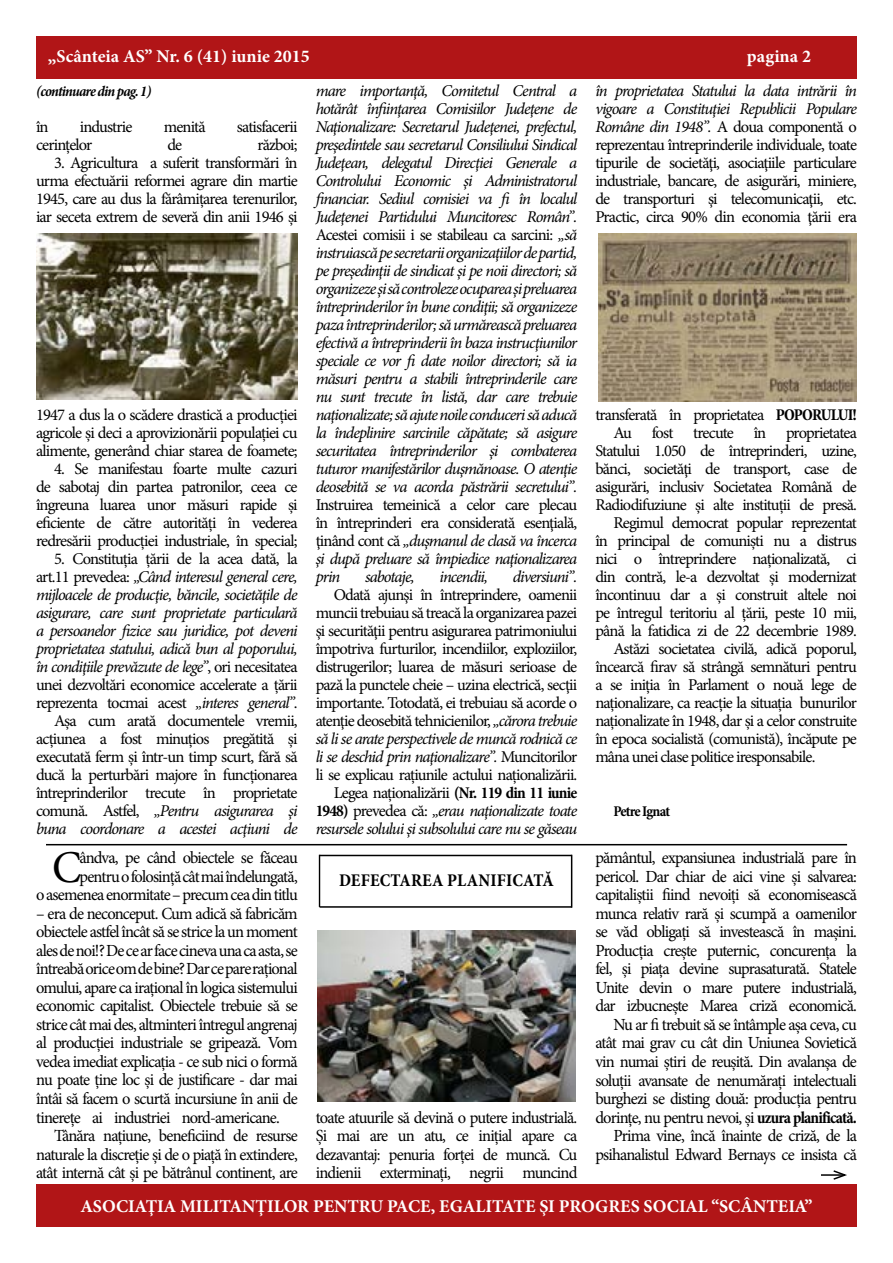
<style>
.page{position:relative;width:893px;height:1263px;background:#fff}
.page>*{position:absolute;margin:0;border:0;box-sizing:border-box;transform-origin:0 0}
.t1{font:45.45px "Minion Pro";color:#000}
.t2{font:700 18px "Minion Pro";color:#fff}
.t3{font:700 condensed 18px "Minion Pro";letter-spacing:.01em;color:#000}
.t4{font:16.95px/18.6px "Minion Pro";letter-spacing:-.05em;color:#000;text-align:justify}
.t5{font:16.5px/18px "Minion Pro";letter-spacing:-.05em;color:#000;text-align:justify}
.t6{font:italic 16.5px/18px "Minion Pro";letter-spacing:-.06em;color:#000;text-align:justify}
.t7{font:700 condensed 16.5px "Minion Pro";color:#000}
.t8{font:italic 700 condensed 15px "Minion Pro";letter-spacing:-.055em;color:#000}
.t9{font:700 condensed 15px "Minion Pro";color:#000}
.s1{font-style:normal}
.s2{font-style:italic}
.s3{font-weight:700;font-stretch:condensed}
</style>
<div class="page">
<div style="left:36px;top:1185px;width:821px;height:42px;background:#b11517"></div>
<div style="left:36px;top:36px;width:820px;height:42px;background:#b11517"></div>
<img style="left:36px;top:233px;width:261px;height:167px">
<img style="left:598px;top:233px;width:259px;height:168px">
<hr style="left:46px;top:844px;width:801px;height:1px;background:#000">
<hr style="left:320px;top:855px;width:252px;height:1px;background:#000">
<hr style="left:319px;top:855px;width:1px;height:52px;background:#000">
<hr style="left:320px;top:906px;width:252px;height:2px;background:#000">
<hr style="left:571px;top:855px;width:1px;height:53px;background:#000">
<img style="left:318px;top:930px;width:257px;height:171px">
<hr style="left:821px;top:1174px;width:24px;height:2px;background:#000">
<svg style="left:832px;top:1170px;width:15px;height:10px"></svg>
<p class="t2" style="left:48px;top:43px;width:264px">„Scânteia AS” Nr. 6 (41) iunie 2015</p>
<p class="t2" style="left:747px;top:43px;width:66px">pagina 2</p>
<p class="t8" style="left:36px;top:80px;width:117px">(continuare din pag. 1)</p>
<p class="t5" style="left:36px;top:118px;width:14px">în</p>
<p class="t5" style="left:80px;top:118px;width:54px">industrie</p>
<p class="t5" style="left:164px;top:118px;width:43px">menită</p>
<p class="t5" style="left:237px;top:118px;width:62px">satisfacerii</p>
<p class="t5" style="left:36px;top:136px;width:58px">cerințelor</p>
<p class="t5" style="left:167px;top:136px;width:16px">de</p>
<p class="t5" style="left:257px;top:136px;width:42px">război;</p>
<p class="t5" style="left:36px;top:154px;width:263px;text-indent:18px">3. Agricultura a suferit transformări în urma efectuării reformei agrare din martie 1945, care au dus la fărâmițarea terenurilor, iar seceta extrem de severă din anii 1946 și</p>
<p class="t6" style="left:316px;top:81px;width:263px">mare importanţă, Comitetul Central a hotărât înfiinţarea Comisiilor Judeţene de Naţionalizare: Secretarul Judeţenei, prefectul, preşedintele sau secretarul Consiliului Sindical Judeţean, delegatul Direcţiei Generale a Controlului Economic şi Administratorul financiar. Sediul comisiei va fi în localul Judeţenei Partidului Muncitoresc Român”.<br><span class="s1">Acestei comisii i se stabileau ca sarcini:</span> „să instruiască pe secretarii organizaţiilor de partid, pe preşedinţii de sindicat şi pe noii directori; să organizeze şi să controleze ocuparea şi preluarea întreprinderilor în bune condiţii; să organizeze paza întreprinderilor; să urmărească preluarea efectivă a întreprinderii în baza instrucţiunilor speciale ce vor fi date noilor directori; să ia măsuri pentru a stabili întreprinderile care nu sunt trecute în listă, dar care trebuie naţionalizate; să ajute noile conduceri să aducă la îndeplinire sarcinile căpătate; să asigure securitatea întreprinderilor şi combaterea tuturor manifestărilor duşmănoase. O atenţie deosebită se va acorda păstrării secretului”.</p>
<p class="t5" style="left:316px;top:496px;width:263px">Instruirea temeinică a celor care plecau în întreprinderi era considerată esenţială, ţinând cont că <span class="s2">„duşmanul de clasă va încerca şi după preluare să împiedice naţionalizarea prin</span></p>
<p class="t5" style="left:595px;top:82px;width:263px"><span class="s2">în proprietatea Statului la data intrării în vigoare a Constituţiei Republicii Populare Române din 1948”.</span> A doua componentă o reprezentau întreprinderile individuale, toate tipurile de societăţi, asociaţiile particulare industriale, bancare, de asigurări, miniere, de transporturi şi telecomunicaţii, etc.<br>Practic, circa 90% din economia ţării era</p>
<p class="t5" style="left:36px;top:406px;width:263px">1947 a dus la o scădere drastică a producției agricole și deci a aprovizionării populației cu alimente, generând chiar starea de foamete;</p>
<p class="t5" style="left:36px;top:460px;width:263px;text-indent:18px">4. Se manifestau foarte multe cazuri de sabotaj din partea patronilor, ceea ce îngreuna luarea unor măsuri rapide și eficiente de către autorități în vederea redresării producției industriale, în special;</p>
<p class="t5" style="left:36px;top:550px;width:263px;text-align:right">5. Constituția țării de la acea dată, la art.11 prevedea: <span class="s2">„Când interesul general cere, mijloacele de producţie, băncile, societăţile de asigurare, care sunt proprietate particulară a persoanelor fizice sau juridice, pot deveni proprietatea statului, adică bun al poporului, în condiţiile prevăzute de lege”</span>, ori necesitatea unei dezvoltări economice accelerate a țării reprezenta tocmai acest <span class="s2">„interes general”</span>.<br>Așa cum arată documentele vremii, acțiunea a fost minuțios pregătită și executată ferm și într-un timp scurt, fără să ducă la perturbări majore în funcționarea întreprinderilor trecute în proprietate comună. Astfel, <span class="s2">„Pentru asigurarea şi buna coordonare a acestei acţiuni de</span></p>
<p class="t5" style="left:595px;top:406px;width:191px">transferată în proprietatea <span class="s3">POPORULUI</span></p>
<p class="t7" style="left:853px;top:403px;width:6px">!</p>
<p class="t5" style="left:613px;top:424px;width:245px">Au fost trecute în proprietatea</p>
<p class="t5" style="left:595px;top:442px;width:263px">Statului 1.050 de întreprinderi, uzine,</p>
<p class="t5" style="left:595px;top:460px;width:263px">bănci, societăţi de transport, case de</p>
<p class="t5" style="left:595px;top:478px;width:263px">asigurări, inclusiv Societatea Română de</p>
<p class="t5" style="left:595px;top:496px;width:263px">Radiodifuziune și alte instituții de presă.</p>
<p class="t5" style="left:613px;top:514px;width:245px">Regimul democrat popular reprezentat</p>
<p class="t5" style="left:595px;top:532px;width:263px">în principal de comuniști nu a distrus</p>
<p class="t5" style="left:595px;top:550px;width:263px">nici o întreprindere naționalizată, ci</p>
<p class="t5" style="left:595px;top:568px;width:263px">din contră, le-a dezvoltat și modernizat</p>
<p class="t5" style="left:595px;top:586px;width:263px">încontinuu dar a și construit altele noi</p>
<p class="t5" style="left:595px;top:604px;width:263px">pe întregul teritoriu al țării, peste 10 mii,</p>
<p class="t5" style="left:595px;top:622px;width:263px">până la fatidica zi de 22 decembrie 1989.</p>
<p class="t5" style="left:613px;top:640px;width:245px">Astăzi societatea civilă, adică poporul,</p>
<p class="t5" style="left:595px;top:658px;width:263px">încearcă firav să strângă semnături pentru</p>
<p class="t5" style="left:595px;top:676px;width:263px">a se iniția în Parlament o nouă lege de</p>
<p class="t5" style="left:595px;top:694px;width:263px">naționalizare, ca reacție la situația bunurilor</p>
<p class="t5" style="left:595px;top:712px;width:263px">naționalizate în 1948, dar și a celor construite</p>
<p class="t5" style="left:595px;top:730px;width:263px">în epoca socialistă (comunistă), încăpute pe</p>
<p class="t5" style="left:595px;top:748px;width:222px">mâna unei clase politice iresponsabile.</p>
<p class="t6" style="left:365px;top:567px;width:51px">sabotaje,</p>
<p class="t6" style="left:440px;top:567px;width:50px">incendii,</p>
<p class="t6" style="left:513px;top:567px;width:66px">diversiuni”.</p>
<p class="t5" style="left:316px;top:586px;width:263px;text-align:right">Odată ajunşi în întreprindere, oamenii muncii trebuiau să treacă la organizarea pazei şi securităţii pentru asigurarea patrimoniului împotriva furturilor, incendiilor, exploziilor, distrugerilor; luarea de măsuri serioase de pază la punctele cheie – uzina electrică, secţii importante. Totodată, ei trebuiau să acorde o atenţie deosebită tehnicienilor, <span class="s2">„cărora trebuie să li se arate perspectivele de muncă rodnică ce li se deschid prin naţionalizare”.</span> Muncitorilor li se explicau rațiunile actului naționalizării.<br>Legea naționalizării <span class="s3">(Nr. 119 din 11 iunie 1948)</span> prevedea că: <span class="s2">„erau naţionalizate toate resursele solului şi subsolului care nu se găseau</span></p>
<p class="t9" style="left:613px;top:801px;width:58px">Petre Ignat</p>
<p class="t4" style="left:36px;top:848px;width:263px;text-align:right">ândva, pe când obiectele se făceau pentru o folosință cât mai îndelungată,<br>o asemenea enormitate – precum cea din titlu</p>
<p class="t4" style="left:36px;top:904px;width:263px">– era de neconceput. Cum adică să fabricăm obiectele astfel încât să se strice la un moment ales de noi!? De ce ar face cineva una ca asta, se întreabă orice om de bine? Dar ce pare rațional omului, apare ca irațional în logica sistemului economic capitalist. Obiectele trebuie să se strice cât mai des, altminteri întregul angrenaj al producției industriale se gripează. Vom vedea imediat explicația - ce sub nici o formă nu poate ține loc și de justificare - dar mai întâi să facem o scurtă incursiune în anii de tinerețe ai industriei nord-americane.</p>
<p class="t4" style="left:36px;top:1126px;width:263px;text-indent:18px">Tânăra națiune, beneficiind de resurse naturale la discreție și de o piață în extindere, atât internă cât și pe bătrânul continent, are</p>
<h1 class="t1" style="left:52px;top:836px;width:31px">C</h1>
<p class="t3" style="left:339px;top:868px;width:216px">Defectarea planificată</p>
<p class="t4" style="left:316px;top:1108px;width:263px">toate atuurile să devină o putere industrială.<br>Și mai are un atu, ce inițial apare ca dezavantaj: penuria forței de muncă. Cu indienii exterminați, negrii muncind</p>
<p class="t4" style="left:595px;top:848px;width:263px;text-align:right">pământul, expansiunea industrială pare în pericol. Dar chiar de aici vine și salvarea: capitaliștii fiind nevoiți să economisească munca relativ rară și scumpă a oamenilor se văd obligați să investească în mașini.<br>Producția crește puternic, concurența la fel, și piața devine suprasaturată. Statele Unite devin o mare putere industrială, dar izbucnește Marea criză economică.<br>Nu ar fi trebuit să se întâmple așa ceva, cu atât mai grav cu cât din Uniunea Sovietică vin numai știri de reușită. Din avalanșa de soluții avansate de nenumărați intelectuali burghezi se disting două: producția pentru dorințe, nu pentru nevoi, și <span class="s3">uzura planificată.<br></span>Prima vine, încă înainte de criză, de la psihanalistul Edward Bernays ce insista că</p>
<p class="t2" style="left:80px;top:1194px;width:733px">ASOCIAŢIA MILITANŢILOR PENTRU PACE, EGALITATE ŞI PROGRES SOCIAL “SCÂNTEIA”</p>
</div>
